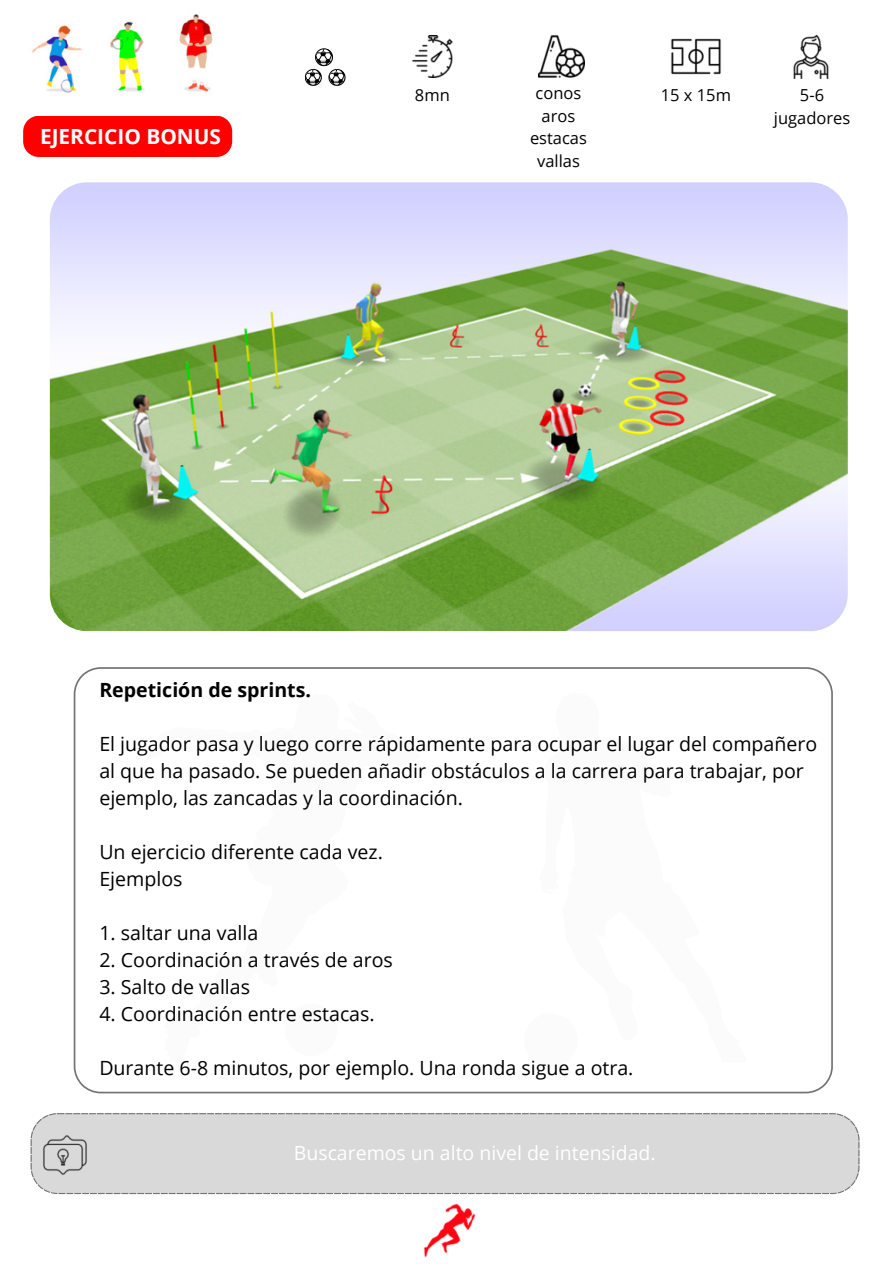
<style>
.page{position:relative;width:893px;height:1264px;background:#fff}
.page>*{position:absolute;margin:0;border:0;box-sizing:border-box;transform-origin:0 0}
.t1{font:700 20.85px "Open Sans";color:#fff}
.t2{font:19.65px/27px "Open Sans";color:#000}
.t3{font:700 19.65px "Open Sans";color:#000}
.t4{font:19.5px "Open Sans";color:#fff}
.t5{font:16.5px/22.8px "Open Sans";color:#000;text-align:center}
</style>
<div class="page">
<div style="left:23px;top:116px;width:209px;height:40px;background:#fe0000"></div>
<svg style="left:74px;top:667px;width:758px;height:426px"></svg>
<svg style="left:146px;top:693px;width:273px;height:373px"></svg>
<svg style="left:220px;top:998px;width:7px;height:10px"></svg>
<svg style="left:209px;top:982px;width:5px;height:5px"></svg>
<svg style="left:194px;top:1002px;width:19px;height:18px"></svg>
<div style="left:285px;top:1003px;width:52px;height:53px;background:#fbfbfb;border-radius:50%"></div>
<svg style="left:538px;top:693px;width:208px;height:369px"></svg>
<svg style="left:524px;top:1012px;width:54px;height:55px"></svg>
<img style="left:423px;top:1203px;width:52px;height:53px">
<img style="left:32px;top:25px;width:50px;height:68px">
<img style="left:179px;top:14px;width:34px;height:78px">
<img style="left:110px;top:21px;width:35px;height:71px">
<img style="left:411px;top:36px;width:42px;height:41px">
<img style="left:538px;top:35px;width:46px;height:43px">
<img style="left:671px;top:38px;width:50px;height:37px">
<div style="left:31px;top:1113px;width:828px;height:80px;background:#d9d9d9"></div>
<img style="left:42px;top:1131px;width:47px;height:47px">
<svg style="left:305px;top:49px;width:40px;height:37px"></svg>
<img style="left:793px;top:36px;width:36px;height:42px">
<img style="left:50px;top:182px;width:797px;height:449px;border-radius:37px">
<p class="t1" style="left:40px;top:122px;width:182px">EJERCICIO BONUS</p>
<p class="t5" style="left:415px;top:84px;width:36px">8mn</p>
<p class="t5" style="left:530px;top:81px;width:58px">conos aros estacas vallas</p>
<p class="t5" style="left:660px;top:83px;width:72px">15 x 15m</p>
<p class="t5" style="left:773px;top:84px;width:78px">5-6 jugadores</p>
<p class="t3" style="left:99px;top:675px;width:213px">Repetición de sprints.</p>
<p class="t2" style="left:99px;top:729px;width:719px">El jugador pasa y luego corre rápidamente para ocupar el lugar del compañero al que ha pasado. Se pueden añadir obstáculos a la carrera para trabajar, por ejemplo, las zancadas y la coordinación.</p>
<p class="t2" style="left:99px;top:837px;width:285px">Un ejercicio diferente cada vez.<br>Ejemplos</p>
<p class="t2" style="left:99px;top:918px;width:160px">1. saltar una valla</p>
<p class="t2" style="left:99px;top:945px;width:295px">2. Coordinación a través de aros</p>
<p class="t2" style="left:99px;top:972px;width:152px">3. Salto de vallas</p>
<p class="t2" style="left:99px;top:999px;width:277px">4. Coordinación entre estacas.</p>
<p class="t2" style="left:99px;top:1053px;width:535px">Durante 6-8 minutos, por ejemplo. Una ronda sigue a otra.</p>
<p class="t4" style="left:294px;top:1139px;width:363px">Buscaremos un alto nivel de intensidad.</p>
</div>
